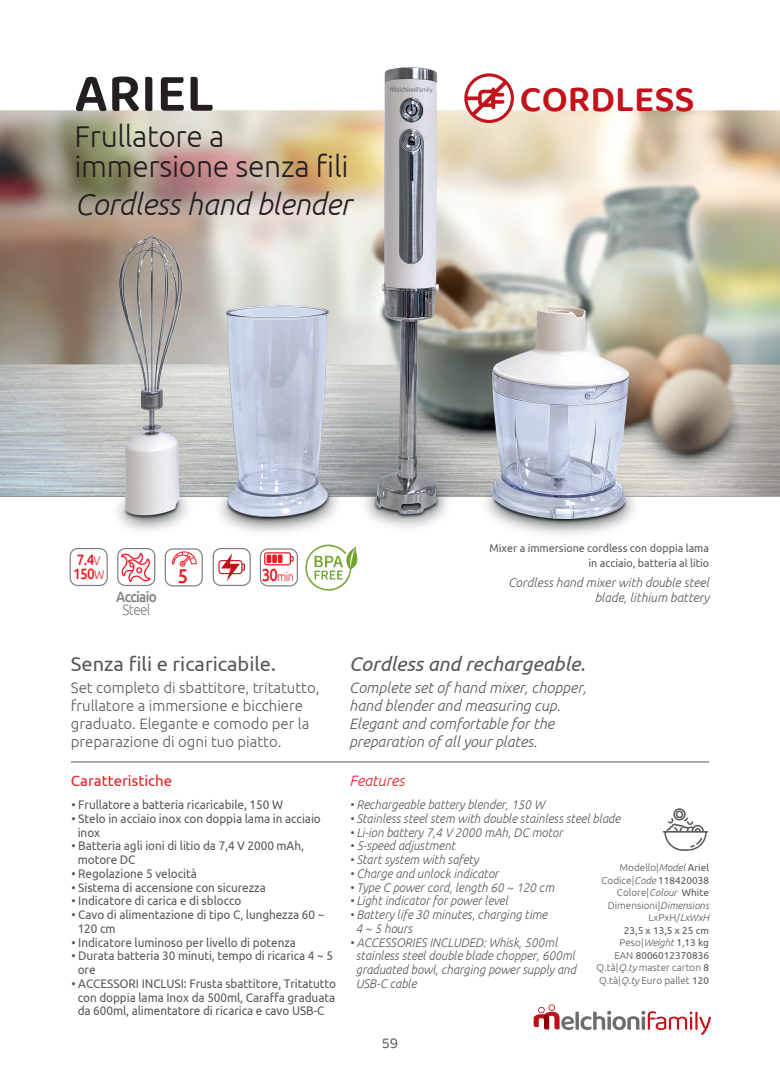
<style>
.page{position:relative;width:780px;height:1088px;background:#fff}
.page>*{position:absolute;margin:0;border:0;box-sizing:border-box;transform-origin:0 0}
.t1{font:600 55px "Baloo Paaji 2";color:#231f20}
.t2{font:600 37.5px "Baloo Paaji 2";color:#c4121a}
.t3{font:300 30px/30px "Ubuntu";letter-spacing:-.01em;color:#231f20}
.t4{font:italic 300 30px "Ubuntu";letter-spacing:-.01em;color:#231f20}
.t5{font:italic 20px "Ubuntu";color:#57585a}
.t6{font:20px "Ubuntu";color:#57585a}
.t7{font:500 20px "Ubuntu";color:#eb1c26;scale:.9 1}
.t8{font:300 15px/18px "Ubuntu";color:#57585a}
.t9{font:italic 300 15px/18px "Ubuntu";color:#57585a}
.t10{font:15px "Ubuntu";color:#eb1c26}
.t11{font:italic 300 15px "Ubuntu";color:#eb1c26}
.t12{font:500 15px/13.8px "Ubuntu";color:#eb1c26;scale:.9 1}
.t13{font:500 15px "Ubuntu";letter-spacing:-.05em;color:#808285;scale:.9 1}
.t14{font:300 15px "Ubuntu";letter-spacing:-.05em;color:#808285;scale:.9 1}
.t15{font:15px "Baloo Paaji 2";color:#57585a}
.t16{font:12.5px/13.8px "Ubuntu";letter-spacing:-.005em;color:#57585a;scale:.94 1}
.t17{font:italic 300 12.5px/13.8px "Ubuntu";color:#57585a;scale:.95 1}
.t18{font:italic 300 12.5px/15px "Ubuntu";color:#57585a;text-align:right}
.t19{font:300 12.5px "Ubuntu";color:#eb1c26;scale:.85 1}
.t20{font:11.25px/15px "Ubuntu";color:#57585a;text-align:right;scale:.95 1}
.t21{font:300 10px/12.5px "Ubuntu";color:#57585a;text-align:right}
.s1{font-weight:300;font-size:12.5px}
.s2{font-weight:500;font-size:17.5px}
.s3{font-style:italic}
.s4{font-weight:400}
</style>
<div class="page">
<img style="left:0;top:67px;width:780px;height:520px">
<svg style="left:533px;top:1004px;width:178px;height:31px"></svg>
<svg style="left:662px;top:808px;width:46px;height:43px"></svg>
<hr style="left:71px;top:761px;width:638px;height:1px;background:#57585a">
<div style="left:117px;top:548px;width:38px;height:38px;border:1px solid #808285;border-radius:8px"></div>
<div style="left:70px;top:548px;width:38px;height:38px;border:1px solid #808285;border-radius:8px"></div>
<div style="left:165px;top:548px;width:38px;height:38px;border:1px solid #808285;border-radius:8px"></div>
<svg style="left:172px;top:551px;width:25px;height:16px"></svg>
<div style="left:260px;top:548px;width:38px;height:38px;border:1px solid #808285;border-radius:8px"></div>
<div style="left:264px;top:552px;width:27px;height:13px;border:1px solid #eb1c26;border-radius:2px"></div>
<div style="left:266px;top:554px;width:5px;height:9px;background:#eb1c26;border-radius:2px"></div>
<div style="left:272px;top:554px;width:5px;height:9px;background:#eb1c26;border-radius:2px"></div>
<svg style="left:278px;top:554px;width:4px;height:9px"></svg>
<svg style="left:290px;top:556px;width:4px;height:6px"></svg>
<svg style="left:121px;top:553px;width:29px;height:29px"></svg>
<div style="left:213px;top:549px;width:37px;height:36px;background:#fff;border-radius:7px"></div>
<div style="left:213px;top:548px;width:38px;height:38px;border:1px solid #808285;border-radius:7px"></div>
<svg style="left:218px;top:553px;width:27px;height:28px"></svg>
<svg style="left:305px;top:544px;width:52px;height:47px"></svg>
<svg style="left:464px;top:73px;width:50px;height:50px"></svg>
<h1 class="t1" style="left:74px;top:59px;width:141px">ARIEL</h1>
<h3 class="t3" style="left:74px;top:120px;width:275px">Frullatore a immersione senza fili</h3>
<h3 class="t4" style="left:74px;top:186px;width:278px">Cordless hand blender</h3>
<p class="t12" style="left:73px;top:552px;width:36px">7.4<span class="s1">V<br></span>150<span class="s1">W</span></p>
<p class="t13" style="left:116px;top:587px;width:47px">Acciaio</p>
<p class="t14" style="left:123px;top:601px;width:32px">Steel</p>
<h3 class="t7" style="left:178px;top:563px;width:13px">5</h3>
<p class="t19" style="left:262px;top:569px;width:39px"><span class="s2">30</span>min</p>
<h2 class="t2" style="left:520px;top:76px;width:176px">CORDLESS</h2>
<p class="t20" style="left:489px;top:540px;width:232px">Mixer a immersione cordless con doppia lama in acciaio, batteria al litio</p>
<p class="t18" style="left:508px;top:575px;width:202px">Cordless hand mixer with double steel blade, lithium battery</p>
<h3 class="t6" style="left:71px;top:652px;width:207px">Senza fili e ricaricabile.</h3>
<p class="t8" style="left:71px;top:678px;width:250px">Set completo di sbattitore, tritatutto, frullatore a immersione e bicchiere graduato. Elegante e comodo per la preparazione di ogni tuo piatto.</p>
<h3 class="t5" style="left:349px;top:652px;width:238px">Cordless and rechargeable.</h3>
<p class="t9" style="left:349px;top:678px;width:239px">Complete set of hand mixer, chopper, hand blender and measuring cup.<br>Elegant and comfortable for the preparation of all your plates.</p>
<p class="t10" style="left:71px;top:771px;width:103px">Caratteristiche</p>
<p class="t11" style="left:349px;top:771px;width:56px">Features</p>
<p class="t16" style="left:71px;top:797px;width:226px">• Frullatore a batteria ricaricabile, 150 W</p>
<p class="t16" style="left:78px;top:811px;width:260px;text-indent:-6px">• Stelo in acciaio inox con doppia lama in acciaio inox</p>
<p class="t16" style="left:78px;top:838px;width:242px;text-indent:-6px">• Batteria agli ioni di litio da 7,4 V 2000 mAh, motore DC</p>
<p class="t16" style="left:71px;top:866px;width:135px">• Regolazione 5 velocità</p>
<p class="t16" style="left:71px;top:880px;width:208px">• Sistema di accensione con sicurezza</p>
<p class="t16" style="left:71px;top:893px;width:182px">• Indicatore di carica e di sblocco</p>
<p class="t16" style="left:78px;top:907px;width:264px;text-indent:-6px">• Cavo di alimentazione di tipo C, lunghezza 60 ~<br>120 cm</p>
<p class="t16" style="left:71px;top:935px;width:240px">• Indicatore luminoso per livello di potenza</p>
<p class="t16" style="left:78px;top:948px;width:273px;text-indent:-6px">• Durata batteria 30 minuti, tempo di ricarica 4 ~ 5 ore</p>
<p class="t16" style="left:71px;top:976px;width:283px;text-align:center">• ACCESSORI INCLUSI: Frusta sbattitore, Tritatutto con doppia lama Inox da 500ml, Caraffa graduata da 600ml, alimentatore di ricarica e cavo USB-C</p>
<p class="t17" style="left:349px;top:797px;width:206px">• Rechargeable battery blender, 150 W</p>
<p class="t17" style="left:349px;top:811px;width:286px">• Stainless steel stem with double stainless steel blade</p>
<p class="t17" style="left:349px;top:825px;width:226px">• Li-ion battery 7,4 V 2000 mAh, DC motor</p>
<p class="t17" style="left:349px;top:838px;width:113px">• 5-speed adjustment</p>
<p class="t17" style="left:349px;top:852px;width:137px">• Start system with safety</p>
<p class="t17" style="left:349px;top:866px;width:158px">• Charge and unlock indicator</p>
<p class="t17" style="left:349px;top:880px;width:217px">• Type C power cord, length 60 ~ 120 cm</p>
<p class="t17" style="left:349px;top:893px;width:168px">• Light indicator for power level</p>
<p class="t17" style="left:356px;top:907px;width:203px;text-indent:-6px">• Battery life 30 minutes, charging time<br>4 ~ 5 hours</p>
<p class="t17" style="left:356px;top:935px;width:233px;text-indent:-6px">• ACCESSORIES INCLUDED: Whisk, 500ml stainless steel double blade chopper, 600ml graduated bowl, charging power supply and USB-C cable</p>
<p class="t21" style="left:596px;top:861px;width:114px">Modello|<span class="s3">Model</span> <span class="s4">Ariel<br></span>Codice|<span class="s3">Code</span> <span class="s4">118420038<br></span>Colore|<span class="s3">Colour</span> <span class="s4">White<br></span>Dimensioni|<span class="s3">Dimensions<br></span>LxPxH/<span class="s3">LxWxH<br></span><span class="s4">23,5 x 13,5 x 25 cm<br></span>Peso|<span class="s3">Weight</span> <span class="s4">1,13 kg<br></span>EAN <span class="s4">8006012370836<br></span>Q.tà|<span class="s3">Q.ty</span> master carton <span class="s4">8<br></span>Q.tà|<span class="s3">Q.ty</span> Euro pallet <span class="s4">120</span></p>
<p class="t15" style="left:382px;top:1034px;width:18px">59</p>
</div>
